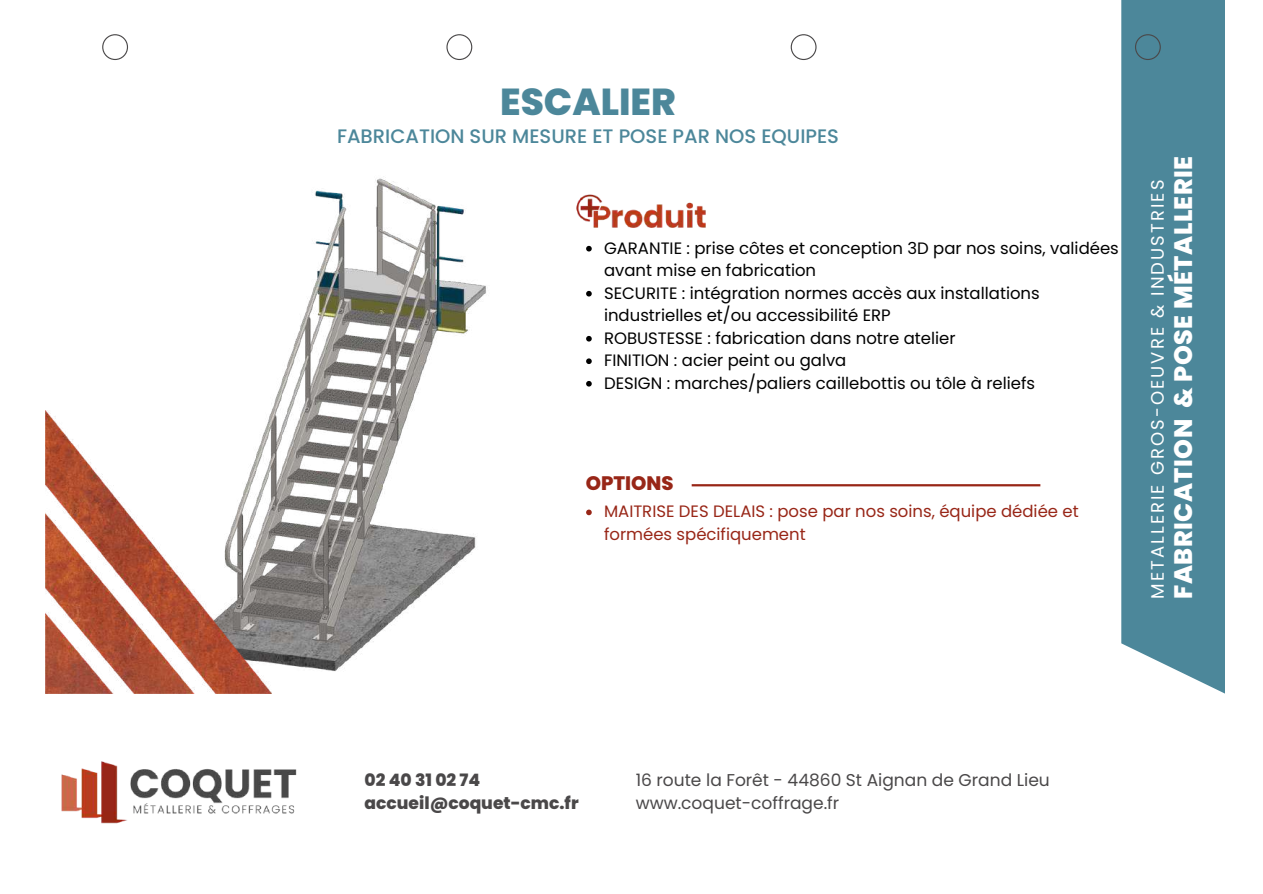
<style>
.page{position:relative;width:1263px;height:894px;background:#fff}
.page>*{position:absolute;margin:0;border:0;box-sizing:border-box;transform-origin:0 0}
.t1{font:800 37.5px "Poppins";color:#4c879a}
.t2{font:800 25.35px "Poppins";letter-spacing:.02em;color:#fff}
.t3{font:500 19.5px "Poppins";color:#4c879a}
.t4{font:800 19.5px "Poppins";color:#982617}
.t5{font:18px "Poppins";letter-spacing:.115em;color:#fff}
.t6{font:17.1px/23.5px "Poppins";color:#4a4849}
.t7{font:800 17.1px/23.5px "Poppins";color:#4a4849}
.t8{font:16.5px/22.5px "Poppins";color:#000}
.t9{font:16.5px/22.5px "Poppins";color:#982617}
</style>
<div class="page">
<img style="left:45px;top:178px;width:441px;height:516px">
<img style="left:45px;top:410px;width:226px;height:283px">
<div style="left:1121px;top:0;width:104px;height:693px;background:#4c879a"></div>
<svg style="left:586px;top:509px;width:6px;height:6px"></svg>
<hr style="left:692px;top:484px;width:348px;height:2px;background:#982617">
<img style="left:576px;top:194px;width:130px;height:34px">
<svg style="left:102px;top:34px;width:26px;height:26px"></svg>
<svg style="left:446px;top:34px;width:26px;height:26px"></svg>
<svg style="left:791px;top:34px;width:26px;height:26px"></svg>
<svg style="left:1135px;top:34px;width:26px;height:26px"></svg>
<img style="left:61px;top:761px;width:236px;height:63px">
<svg style="left:586px;top:246px;width:6px;height:5px"></svg>
<svg style="left:586px;top:291px;width:6px;height:5px"></svg>
<svg style="left:586px;top:336px;width:6px;height:5px"></svg>
<svg style="left:586px;top:358px;width:6px;height:6px"></svg>
<svg style="left:586px;top:381px;width:6px;height:5px"></svg>
<h1 class="t1" style="left:500px;top:76px;width:177px">ESCALIER</h1>
<p class="t3" style="left:337px;top:123px;width:503px">FABRICATION SUR MESURE ET POSE PAR NOS EQUIPES</p>
<p class="t8" style="left:604px;top:237px;width:516px">GARANTIE : prise côtes et conception 3D par nos soins, validées avant mise en fabrication<br>SECURITE : intégration normes accès aux installations industrielles et/ou accessibilité ERP<br>ROBUSTESSE : fabrication dans notre atelier<br>FINITION : acier peint ou galva<br>DESIGN : marches/paliers caillebottis ou tôle à reliefs</p>
<p class="t4" style="left:586px;top:469px;width:89px">OPTIONS</p>
<p class="t9" style="left:604px;top:500px;width:476px">MAITRISE DES DELAIS : pose par nos soins, équipe dédiée et formées spécifiquement</p>
<h2 class="t2" style="left:1165px;top:598px;width:444px;rotate:-90deg">FABRICATION &amp; POSE MÉTALLERIE</h2>
<p class="t5" style="left:1145px;top:598px;width:420px;rotate:-90deg">METALLERIE GROS-OEUVRE &amp; INDUSTRIES</p>
<p class="t7" style="left:365px;top:767px;width:216px">02 40 31 02 74 accueil@coquet-cmc.fr</p>
<p class="t6" style="left:636px;top:767px;width:416px">16 route la Forêt - 44860 St Aignan de Grand Lieu www.coquet-coffrage.fr</p>
</div>
